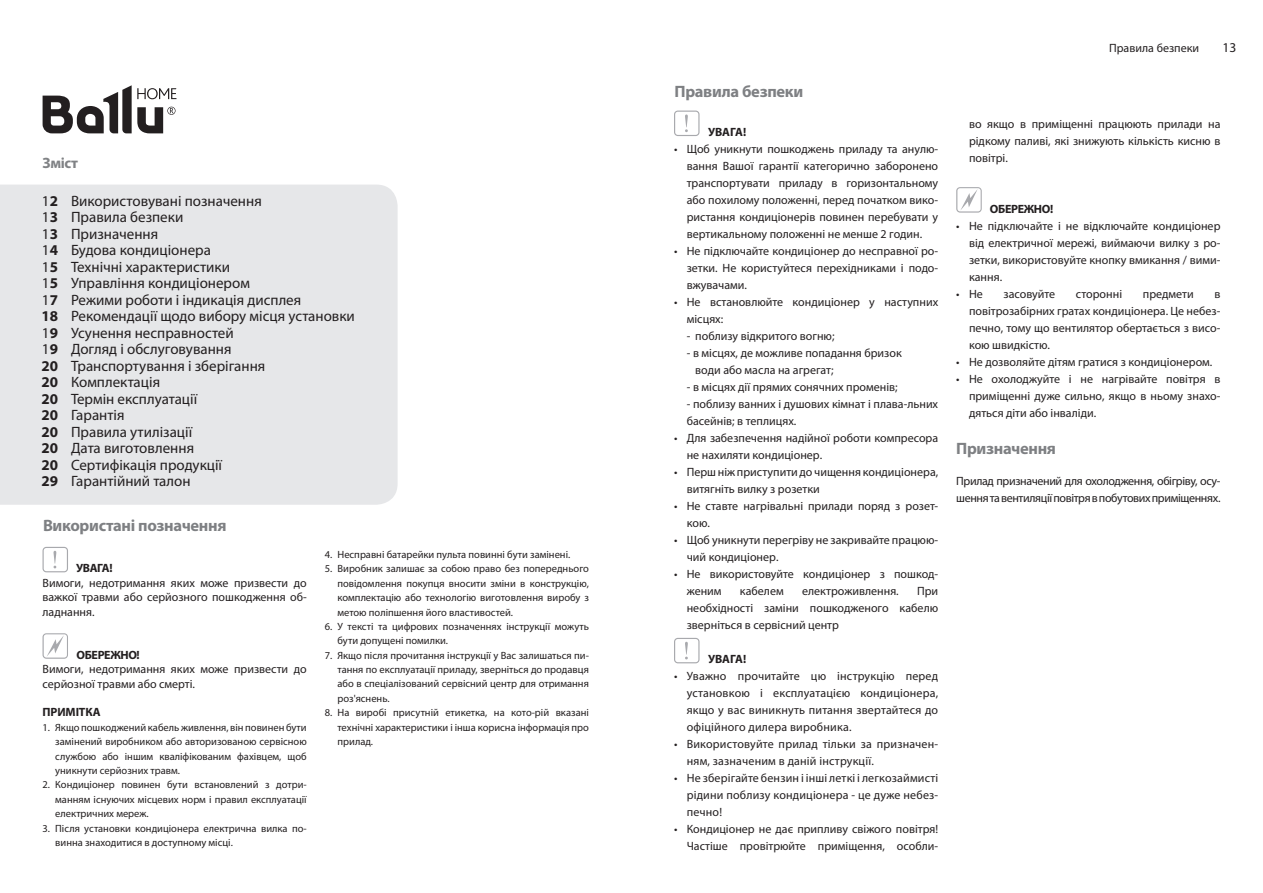
<style>
.page{position:relative;width:1263px;height:893px;background:#fff}
.page>*{position:absolute;margin:0;border:0;box-sizing:border-box;transform-origin:0 0}
.t1{font:700 16.5px "Myriad Pro";letter-spacing:-.02em;color:#7e8083}
.t2{font:15px/16.5px "Myriad Pro";color:#231f20}
.t3{font:700 15px "Myriad Pro";letter-spacing:-.02em;color:#808285}
.t4{font:13.5px "Myriad Pro";color:#231f20}
.t5{font:12px/17px "Myriad Pro";color:#231f20;text-align:justify}
.t6{font:12px/17px "Myriad Pro";letter-spacing:-.03em;color:#231f20}
.t7{font:700 12px "Myriad Pro";letter-spacing:-.03em;color:#231f20}
.t8{font:700 12px "Myriad Pro";letter-spacing:-.01em;color:#231f20}
.t9{font:10.5px/14.4px "Myriad Pro";color:#231f20;text-align:justify}
.s1{font-weight:700}
</style>
<div class="page">
<svg style="left:674px;top:111px;width:25px;height:25px"></svg>
<svg style="left:674px;top:638px;width:25px;height:25px"></svg>
<svg style="left:956px;top:187px;width:26px;height:26px"></svg>
<svg style="left:43px;top:547px;width:25px;height:25px"></svg>
<svg style="left:43px;top:633px;width:25px;height:26px"></svg>
<div style="left:0;top:185px;width:398px;height:320px;background:#e6e7e9"></div>
<svg style="left:43px;top:85px;width:133px;height:48px"></svg>
<p class="t3" style="left:43px;top:153px;width:37px">Зміст</p>
<p class="t2" style="left:41px;top:192px;width:315px">1<span class="s1">2</span> Використовувані позначення<br>1<span class="s1">3</span> Правила безпеки<br>1<span class="s1">3</span> Призначення<br>1<span class="s1">4</span> Будова кондиціонера<br>1<span class="s1">5</span> Технічні характеристики<br>1<span class="s1">5</span> Управління кондиціонером<br>1<span class="s1">7</span> Режими роботи і індикація дисплея<br><span class="s1">18</span> Рекомендації щодо вибору місця установки<br>1<span class="s1">9</span> Усунення несправностей<br>1<span class="s1">9</span> Догляд і обслуговування<br><span class="s1">20</span> Транспортування і зберігання<br><span class="s1">20</span> Комплектація<br><span class="s1">20</span> Термін експлуатації<br><span class="s1">20</span> Гарантія<br><span class="s1">20</span> Правила утилізації<br><span class="s1">20</span> Дата виготовлення<br><span class="s1">20</span> Сертифікація продукції<br><span class="s1">29</span> Гарантійний талон</p>
<h1 class="t1" style="left:43px;top:515px;width:185px">Використані позначення</h1>
<p class="t7" style="left:76px;top:560px;width:38px">УВАГА!</p>
<p class="t5" style="left:43px;top:575px;width:266px;line-height:14.4px">Вимоги, недотримання яких може призвести до важкої травми або серйозного пошкодження об&shy;ладнання.</p>
<p class="t7" style="left:77px;top:647px;width:65px">ОБЕРЕЖНО!</p>
<p class="t5" style="left:43px;top:662px;width:266px;line-height:14.4px">Вимоги, недотримання яких може призвести до серйозної травми або смерті.</p>
<p class="t8" style="left:43px;top:704px;width:59px">ПРИМIТКА</p>
<p class="t9" style="left:55px;top:720px;width:253px;text-indent:-13px">1. Якщо пошкоджений кабель живлення, він повинен бути замінений виробником або авторизованою сервісною службою або іншим кваліфікованим фахівцем, щоб уникнути серйозних травм.</p>
<p class="t9" style="left:55px;top:777px;width:253px;text-indent:-13px">2. Кондиціонер повинен бути встановлений з дотри&shy;манням існуючих місцевих норм і правил експлуатації електричних мереж.</p>
<p class="t9" style="left:55px;top:821px;width:253px;text-indent:-13px">3. Після установки кондиціонера електрична вилка по&shy;винна знаходитися в доступному місці.</p>
<p class="t9" style="left:325px;top:547px;width:247px">4. Несправні батарейки пульта повинні бути замінені.</p>
<p class="t9" style="left:337px;top:561px;width:253px;text-indent:-13px">5. Виробник залишає за собою право без попереднього повідомлення покупця вносити зміни в конструкцію, комплектацію або технологію виготовлення виробу з метою поліпшення його властивостей.</p>
<p class="t9" style="left:337px;top:619px;width:253px;text-indent:-13px">6. У тексті та цифрових позначеннях інструкції можуть бути допущені помилки.</p>
<p class="t9" style="left:337px;top:648px;width:253px;text-indent:-13px">7. Якщо після прочитання інструкції у Вас залишаться пи&shy;тання по експлуатації приладу, зверніться до продавця або в спеціалізований сервісний центр для отримання роз'яснень.</p>
<p class="t9" style="left:337px;top:705px;width:253px;text-indent:-13px">8. На виробі присутній етикетка, на кото-рій вказані технічні характеристики і інша корисна інформація про прилад.</p>
<h1 class="t1" style="left:674px;top:81px;width:130px">Правила безпеки</h1>
<p class="t7" style="left:708px;top:124px;width:40px">УВАГА!</p>
<p class="t5" style="left:687px;top:140px;width:253px;text-indent:-13px">• Щоб уникнути пошкоджень приладу та анулю&shy;вання Вашої гарантії категорично заборонено транспортувати приладу в горизонтальному або похилому положенні, перед початком вико&shy;ристання кондиціонерів повинен перебувати у вертикальному положенні не менше 2 годин.</p>
<p class="t5" style="left:687px;top:242px;width:253px;text-indent:-13px">• Не підключайте кондиціонер до несправної ро&shy;зетки. Не користуйтеся перехідниками і подо&shy;вжувачами.</p>
<p class="t5" style="left:687px;top:293px;width:253px;text-indent:-13px">• Не встановлюйте кондиціонер у наступних місцях:</p>
<p class="t5" style="left:687px;top:327px;width:149px">- поблизу відкритого вогню;</p>
<p class="t5" style="left:695px;top:344px;width:208px;text-indent:-9px">- в місцях, де можливе попадання бризок води або масла на агрегат;</p>
<p class="t5" style="left:687px;top:378px;width:212px">- в місцях дії прямих сонячних променів;</p>
<p class="t5" style="left:687px;top:395px;width:253px">- поблизу ванних і душових кімнат і плава-льних басейнів; в теплицях.</p>
<p class="t5" style="left:687px;top:429px;width:253px;text-indent:-13px">• Для забезпечення надійної роботи компресора не нахиляти кондиціонер.</p>
<p class="t5" style="left:687px;top:463px;width:253px;text-indent:-13px">• Перш ніж приступити до чищення кондиціонера, витягніть вилку з розетки</p>
<p class="t5" style="left:687px;top:497px;width:253px;text-indent:-13px">• Не ставте нагрівальні прилади поряд з розет&shy;кою.</p>
<p class="t5" style="left:687px;top:531px;width:253px;text-indent:-13px">• Щоб уникнути перегріву не закривайте працюю&shy;чий кондиціонер.</p>
<p class="t5" style="left:687px;top:565px;width:253px;text-indent:-13px">• Не використовуйте кондиціонер з пошкод&shy;женим</p>
<p class="t5" style="left:740px;top:582px;width:45px">кабелем</p>
<p class="t5" style="left:802px;top:582px;width:98px">електроживлення.</p>
<p class="t5" style="left:687px;top:582px;width:253px;text-indent:230px">При необхідності заміни пошкодженого кабелю зверніться в сервісний центр</p>
<p class="t7" style="left:708px;top:651px;width:40px">УВАГА!</p>
<p class="t5" style="left:687px;top:668px;width:253px;text-indent:-13px">• Уважно прочитайте цю інструкцію перед установкою і експлуатацією кондиціонера, якщо у вас виникнуть питання звертайтеся до офіційного дилера виробника.</p>
<p class="t5" style="left:687px;top:736px;width:253px;text-indent:-13px">• Використовуйте прилад тільки за призначен&shy;ням, зазначеним в даній інструкції.</p>
<p class="t5" style="left:687px;top:770px;width:253px;text-indent:-13px">• Не зберігайте бензин і інші леткі і легкозаймисті рідини поблизу кондиціонера - це дуже небез&shy;печно!</p>
<p class="t5" style="left:674px;top:821px;width:266px;text-align:right">• Кондиціонер не дає припливу свіжого повітря!<br>Частіше провітрюйте приміщення, особли-</p>
<p class="t5" style="left:1109px;top:39px;width:92px">Правила безпеки</p>
<p class="t4" style="left:1222px;top:39px;width:15px">13</p>
<p class="t5" style="left:969px;top:115px;width:253px">во якщо в приміщенні працюють прилади на рідкому паливі, які знижують кількість кисню в повітрі.</p>
<p class="t7" style="left:990px;top:201px;width:65px">ОБЕРЕЖНО!</p>
<p class="t5" style="left:969px;top:217px;width:253px;text-indent:-13px">• Не підключайте і не відключайте кондиціонер від електричної мережі, виймаючи вилку з ро&shy;зетки, використовуйте кнопку вмикання / вими&shy;кання.</p>
<p class="t5" style="left:956px;top:285px;width:28px">• Не</p>
<p class="t5" style="left:1003px;top:285px;width:53px">засовуйте</p>
<p class="t5" style="left:1076px;top:285px;width:48px">сторонні</p>
<p class="t5" style="left:1143px;top:285px;width:52px">предмети</p>
<p class="t5" style="left:969px;top:285px;width:253px;text-indent:245px">в повітрозабірних гратах кондиціонера. Це небез&shy;печно, тому що вентилятор обертається з висо&shy;кою швидкістю.</p>
<p class="t5" style="left:956px;top:353px;width:258px">• Не дозволяйте дітям гратися з кондиціонером.</p>
<p class="t5" style="left:969px;top:370px;width:253px;text-indent:-13px">• Не охолоджуйте і не нагрівайте повітря в приміщенні дуже сильно, якщо в ньому знахо&shy;дяться діти або інваліди.</p>
<h1 class="t1" style="left:956px;top:437px;width:101px">Призначення</h1>
<p class="t6" style="left:956px;top:472px;width:266px">Прилад призначений для охолодження, обігріву, осу&shy;шення та вентиляції повітря в побутових приміщеннях.</p>
</div>
